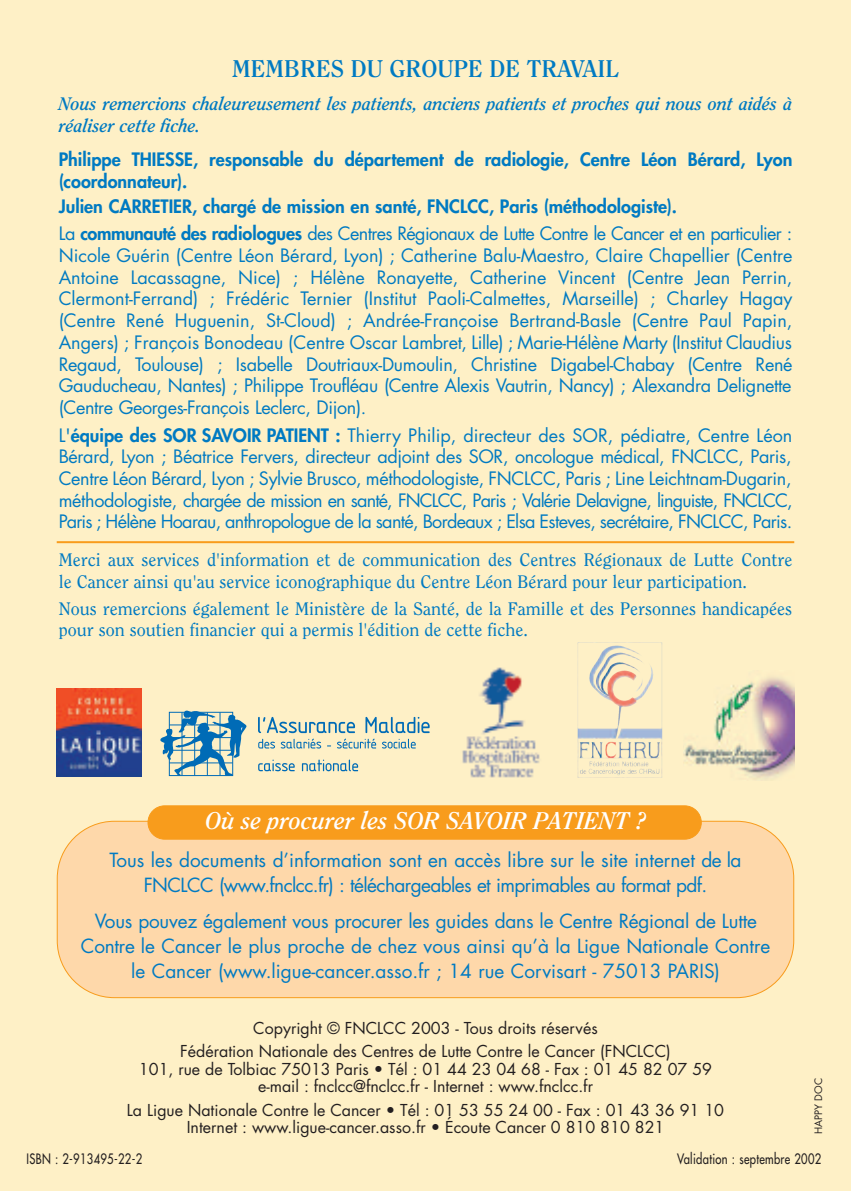
<style>
.page{position:relative;width:851px;height:1191px;background:#fff}
.page>*{position:absolute;margin:0;border:0;box-sizing:border-box;transform-origin:0 0}
.t1{font:italic 700 24px "Clearface";color:#fff}
.t2{font:700 24px "Clearface";color:#007ac2}
.t3{font:19px/25px "Futura";color:#007ac2;text-align:center}
.t4{font:19px/25px "Futura";letter-spacing:-.025em;color:#007ac2;text-align:center}
.t5{font:18px/21.6px "Futura";letter-spacing:-.03em;color:#007ac2;text-align:justify}
.t6{font:18px/21.6px "Clearface";color:#007ac2}
.t7{font:800 18px/22px "Futura";color:#007ac2}
.t8{font:italic 700 18px/21.6px "Clearface";color:#007ac2}
.t9{font:16px/17.6px "Futura";color:#231f20;text-align:center}
.t10{font:14px "Futura";letter-spacing:.03em;color:#231f20;scale:.8 1}
.t11{font:10px "Futura";color:#231f20}
.s1{font-weight:400}
.s2{font-weight:800}
</style>
<div class="page">
<div style="left:0;top:0;width:850px;height:1191px;background:#fef0c6"></div>
<div style="left:57px;top:821px;width:736px;height:176px;background:#fed8aa;border-radius:57px"></div>
<div style="left:57px;top:820px;width:737px;height:178px;border:2px solid #f89c1c;border-radius:58px"></div>
<div style="left:148px;top:806px;width:553px;height:33px;background:#f89c1c;border-radius:17px"></div>
<div style="left:147px;top:805px;width:554px;height:34px;border:2px solid #f89c1c;border-radius:17px"></div>
<hr style="left:57px;top:541px;width:737px;height:2px;background:#f89c1c">
<svg style="left:160px;top:710px;width:87px;height:65px"></svg>
<svg style="left:258px;top:759px;width:37px;height:12px"></svg>
<svg style="left:302px;top:759px;width:56px;height:12px"></svg>
<svg style="left:258px;top:716px;width:171px;height:32px"></svg>
<img style="left:57px;top:689px;width:85px;height:87px">
<img style="left:577px;top:642px;width:85px;height:135px">
<img style="left:462px;top:667px;width:78px;height:111px">
<img style="left:683px;top:677px;width:111px;height:103px">
<h1 class="t2" style="left:232px;top:59px;width:388px">MEMBRES DU GROUPE DE TRAVAIL</h1>
<p class="t8" style="left:59px;top:94px;width:735px">Nous remercions chaleureusement les patients, anciens patients et proches qui nous ont aidés à réaliser cette fiche.</p>
<p class="t7" style="left:59px;top:150px;width:735px">Philippe THIESSE, responsable du département de radiologie, Centre Léon Bérard, Lyon (coordonnateur).</p>
<p class="t7" style="left:59px;top:194px;width:735px;line-height:27.6px">Julien CARRETIER, chargé de mission en santé, FNCLCC, Paris (méthodologiste).<br><span class="s1">La</span> communauté des radiologues <span class="s1">des Centres Régionaux de Lutte Contre le Cancer et en particulier :</span></p>
<p class="t5" style="left:59px;top:246px;width:735px">Nicole Guérin (Centre Léon Bérard, Lyon) ; Catherine Balu-Maestro, Claire Chapellier (Centre Antoine Lacassagne, Nice) ; Hélène Ronayette, Catherine Vincent (Centre Jean Perrin, Clermont-Ferrand) ; Frédéric Ternier (Institut Paoli-Calmettes, Marseille) ; Charley Hagay (Centre René Huguenin, St-Cloud) ; Andrée-Françoise Bertrand-Basle (Centre Paul Papin, Angers) ; François Bonodeau (Centre Oscar Lambret, Lille) ; Marie-Hélène Marty (Institut Claudius Regaud, Toulouse) ; Isabelle Doutriaux-Dumoulin, Christine Digabel-Chabay (Centre René Gauducheau, Nantes) ; Philippe Troufléau (Centre Alexis Vautrin, Nancy) ; Alexandra Delignette (Centre Georges-François Leclerc, Dijon).</p>
<p class="t5" style="left:59px;top:426px;width:735px">L'<span class="s2">équipe des SOR SAVOIR PATIENT :</span> Thierry Philip, directeur des SOR, pédiatre, Centre Léon Bérard, Lyon ; Béatrice Fervers, directeur adjoint des SOR, oncologue médical, FNCLCC, Paris, Centre Léon Bérard, Lyon ; Sylvie Brusco, méthodologiste, FNCLCC, Paris ; Line Leichtnam-Dugarin, méthodologiste, chargée de mission en santé, FNCLCC, Paris ; Valérie Delavigne, linguiste, FNCLCC, Paris ; Hélène Hoarau, anthropologue de la santé, Bordeaux ; Elsa Esteves, secrétaire, FNCLCC, Paris.</p>
<p class="t6" style="left:59px;top:550px;width:735px">Merci aux services d'information et de communication des Centres Régionaux de Lutte Contre le Cancer ainsi qu'au service iconographique du Centre Léon Bérard pour leur participation.</p>
<p class="t6" style="left:59px;top:599px;width:735px">Nous remercions également le Ministère de la Santé, de la Famille et des Personnes handicapées pour son soutien financier qui a permis l'édition de cette fiche.</p>
<h1 class="t1" style="left:205px;top:810px;width:442px">Où se procurer les SOR SAVOIR PATIENT ?</h1>
<p class="t4" style="left:109px;top:849px;width:633px">Tous les documents d’information sont en accès libre sur le site internet de la<br>FNCLCC (www.fnclcc.fr) : téléchargeables et imprimables au format pdf.</p>
<p class="t3" style="left:81px;top:910px;width:690px">Vous pouvez également vous procurer les guides dans le Centre Régional de Lutte<br>Contre le Cancer le plus proche de chez vous ainsi qu’à la Ligue Nationale Contre le Cancer (www.ligue-cancer.asso.fr ; 14 rue Corvisart - 75013 PARIS)</p>
<p class="t9" style="left:180px;top:1018px;width:492px;line-height:23.2px">Copyright © FNCLCC 2003 - Tous droits réservés<br>Fédération Nationale des Centres de Lutte Contre le Cancer (FNCLCC)</p>
<p class="t9" style="left:139px;top:1061px;width:574px">101, rue de Tolbiac 75013 Paris • Tél : 01 44 23 04 68 - Fax : 01 45 82 07 59 e-mail : fnclcc@fnclcc.fr - Internet : www.fnclcc.fr</p>
<p class="t9" style="left:127px;top:1102px;width:598px">La Ligue Nationale Contre le Cancer • Tél : 01 53 55 24 00 - Fax : 01 43 36 91 10<br>Internet : www.ligue-cancer.asso.fr • Écoute Cancer 0 810 810 821</p>
<p class="t11" style="left:813px;top:1134px;width:57px;rotate:-90deg">HAPPY DOC</p>
<p class="t10" style="left:27px;top:1151px;width:146px">ISBN : 2-913495-22-2</p>
<p class="t10" style="left:677px;top:1151px;width:182px">Validation : septembre 2002</p>
</div>
